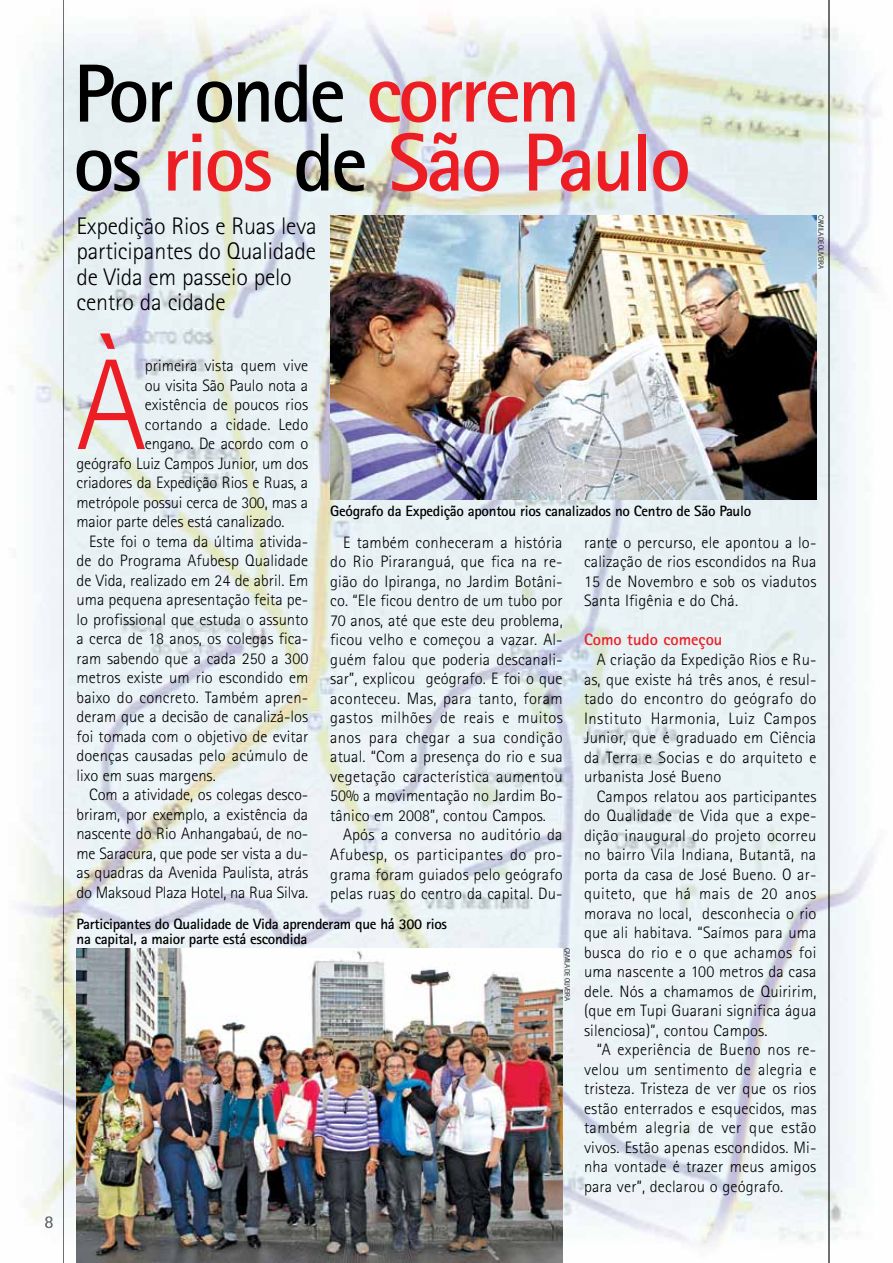
<style>
.page{position:relative;width:893px;height:1263px;background:#fff}
.page>*{position:absolute;margin:0;border:0;box-sizing:border-box;transform-origin:0 0}
.t1{font:300 129.6px "Rotis Sans Serif";color:#ed1d24}
.t2{font:700 82.5px/69px "Rotis Sans Serif";letter-spacing:-.04em;color:#ed1d24}
.t3{font:300 24px/25.5px "Rotis Sans Serif";letter-spacing:-.01em;color:#000}
.t4{font:300 16.5px/19.5px "Rotis Sans Serif";letter-spacing:.005em;color:#000;text-align:justify}
.t5{font:700 16.5px "Rotis Sans Serif";color:#ed1d24}
.t6{font:700 15px/15px "Rotis Sans Serif";letter-spacing:-.02em;color:#000}
.t7{font:300 7.5px "Rotis Sans Serif";letter-spacing:-.05em;color:#000}
.s1{color:#000}
</style>
<div class="page">
<img style="left:9px;top:0;width:870px;height:1263px">
<img style="left:64px;top:0;width:1px;height:1263px">
<img style="left:829px;top:0;width:1px;height:1263px">
<svg style="left:32px;top:1216px;width:21px;height:13px"></svg>
<img style="left:77px;top:948px;width:486px;height:315px">
<img style="left:330px;top:215px;width:486px;height:285px">
<h2 class="t2" style="left:73px;top:58px;width:619px"><span class="s1">por onde</span> correm<br><span class="s1">os</span> rios <span class="s1">de</span> são paulo</h2>
<h3 class="t3" style="left:77px;top:213px;width:242px">expedição Rios e Ruas leva participantes do Qualidade de Vida em passeio pelo centro da cidade</h3>
<h1 class="t1" style="left:77px;top:331px;width:71px">À</h1>
<p class="t7" style="left:825px;top:215px;width:55px;rotate:90deg">Camila de oliVeiRa</p>
<p class="t4" style="left:145px;top:356px;width:165px">primeira vista quem vive</p>
<p class="t4" style="left:145px;top:375px;width:165px">ou visita são Paulo nota a</p>
<p class="t4" style="left:145px;top:395px;width:165px">existência de poucos rios</p>
<p class="t4" style="left:145px;top:414px;width:165px">cortando a cidade. ledo</p>
<p class="t4" style="left:145px;top:434px;width:165px">engano. de acordo com o</p>
<p class="t4" style="left:77px;top:453px;width:233px">geógrafo luiz Campos Junior, um dos</p>
<p class="t4" style="left:77px;top:473px;width:233px">criadores da expedição Rios e Ruas, a</p>
<p class="t4" style="left:77px;top:492px;width:233px">metrópole possui cerca de 300, mas a</p>
<p class="t4" style="left:77px;top:512px;width:210px">maior parte deles está canalizado.</p>
<p class="t4" style="left:89px;top:531px;width:220px">este foi o tema da última ativida-</p>
<p class="t4" style="left:77px;top:551px;width:233px">de do Programa afubesp Qualidade</p>
<p class="t4" style="left:77px;top:570px;width:233px">de Vida, realizado em 24 de abril. em</p>
<p class="t4" style="left:77px;top:590px;width:233px">uma pequena apresentação feita pe-</p>
<p class="t4" style="left:77px;top:609px;width:233px">lo profissional que estuda o assunto</p>
<p class="t4" style="left:77px;top:629px;width:233px">a cerca de 18 anos, os colegas fica-</p>
<p class="t4" style="left:77px;top:648px;width:233px">ram sabendo que a cada 250 a 300</p>
<p class="t4" style="left:77px;top:668px;width:233px">metros existe um rio escondido em</p>
<p class="t4" style="left:77px;top:687px;width:233px">baixo do concreto. Também apren-</p>
<p class="t4" style="left:77px;top:707px;width:233px">deram que a decisão de canalizá-los</p>
<p class="t4" style="left:77px;top:726px;width:233px">foi tomada com o objetivo de evitar</p>
<p class="t4" style="left:77px;top:746px;width:233px">doenças causadas pelo acúmulo de</p>
<p class="t4" style="left:77px;top:765px;width:141px">lixo em suas margens.</p>
<p class="t4" style="left:89px;top:785px;width:220px">Com a atividade, os colegas desco-</p>
<p class="t4" style="left:77px;top:804px;width:233px">briram, por exemplo, a existência da</p>
<p class="t4" style="left:77px;top:824px;width:233px">nascente do Rio anhangabaú, de no-</p>
<p class="t4" style="left:77px;top:843px;width:233px">me saracura, que pode ser vista a du-</p>
<p class="t4" style="left:77px;top:863px;width:233px">as quadras da avenida Paulista, atrás</p>
<p class="t4" style="left:77px;top:882px;width:233px">do maksoud Plaza Hotel, na Rua silva.</p>
<p class="t6" style="left:330px;top:503px;width:422px">Geógrafo da Expedição apontou rios canalizados no centro de são paulo</p>
<p class="t4" style="left:330px;top:533px;width:234px;text-indent:13px">e também conheceram a história do Rio Piraranguá, que fica na re&shy;gião do ipiranga, no Jardim Botâni&shy;co. “ele ficou dentro de um tubo por 70 anos, até que este deu problema, ficou velho e começou a vazar. al&shy;guém falou que poderia descanali&shy;sar”, explicou geógrafo. e foi o que aconteceu. mas, para tanto, foram gastos milhões de reais e muitos anos para chegar a sua condição atual. “Com a presença do rio e sua vegetação característica aumentou 50% a movimentação no Jardim Bo&shy;tânico em 2008”, contou Campos.</p>
<p class="t4" style="left:330px;top:825px;width:234px;text-indent:13px">após a conversa no auditório da afubesp, os participantes do pro&shy;grama foram guiados pelo geógrafo pelas ruas do centro da capital. du-</p>
<p class="t4" style="left:584px;top:533px;width:234px">rante o percurso, ele apontou a lo&shy;calização de rios escondidos na Rua 15 de Novembro e sob os viadutos santa ifigênia e do Chá.</p>
<p class="t5" style="left:584px;top:629px;width:140px">como tudo começou</p>
<p class="t4" style="left:584px;top:650px;width:234px;text-indent:13px">a criação da expedição Rios e Ru&shy;as, que existe há três anos, é resul&shy;tado do encontro do geógrafo do instituto Harmonia, luiz Campos Junior, que é graduado em Ciência da Terra e socias e do arquiteto e urbanista José Bueno</p>
<p class="t4" style="left:584px;top:786px;width:234px;text-indent:13px">Campos relatou aos participantes do Qualidade de Vida que a expe&shy;dição inaugural do projeto ocorreu no bairro Vila indiana, Butantã, na porta da casa de José Bueno. o ar&shy;quiteto, que há mais de 20 anos morava no local, desconhecia o rio que ali habitava. “saímos para uma busca do rio e o que achamos foi uma nascente a 100 metros da casa dele. Nós a chamamos de Quiririm, (que em Tupi Guarani significa água silenciosa)”, contou Campos.</p>
<p class="t4" style="left:584px;top:1040px;width:234px;text-indent:13px">“a experiência de Bueno nos re&shy;velou um sentimento de alegria e tristeza. Tristeza de ver que os rios estão enterrados e esquecidos, mas também alegria de ver que estão vivos. estão apenas escondidos. mi&shy;nha vontade é trazer meus amigos para ver”, declarou o geógrafo.</p>
<p class="t6" style="left:77px;top:916px;width:372px">participantes do Qualidade de vida aprenderam que há 300 rios na capital, a maior parte está escondida</p>
<p class="t7" style="left:572px;top:947px;width:55px;rotate:90deg">Camila de oliVeiRa</p>
</div>
